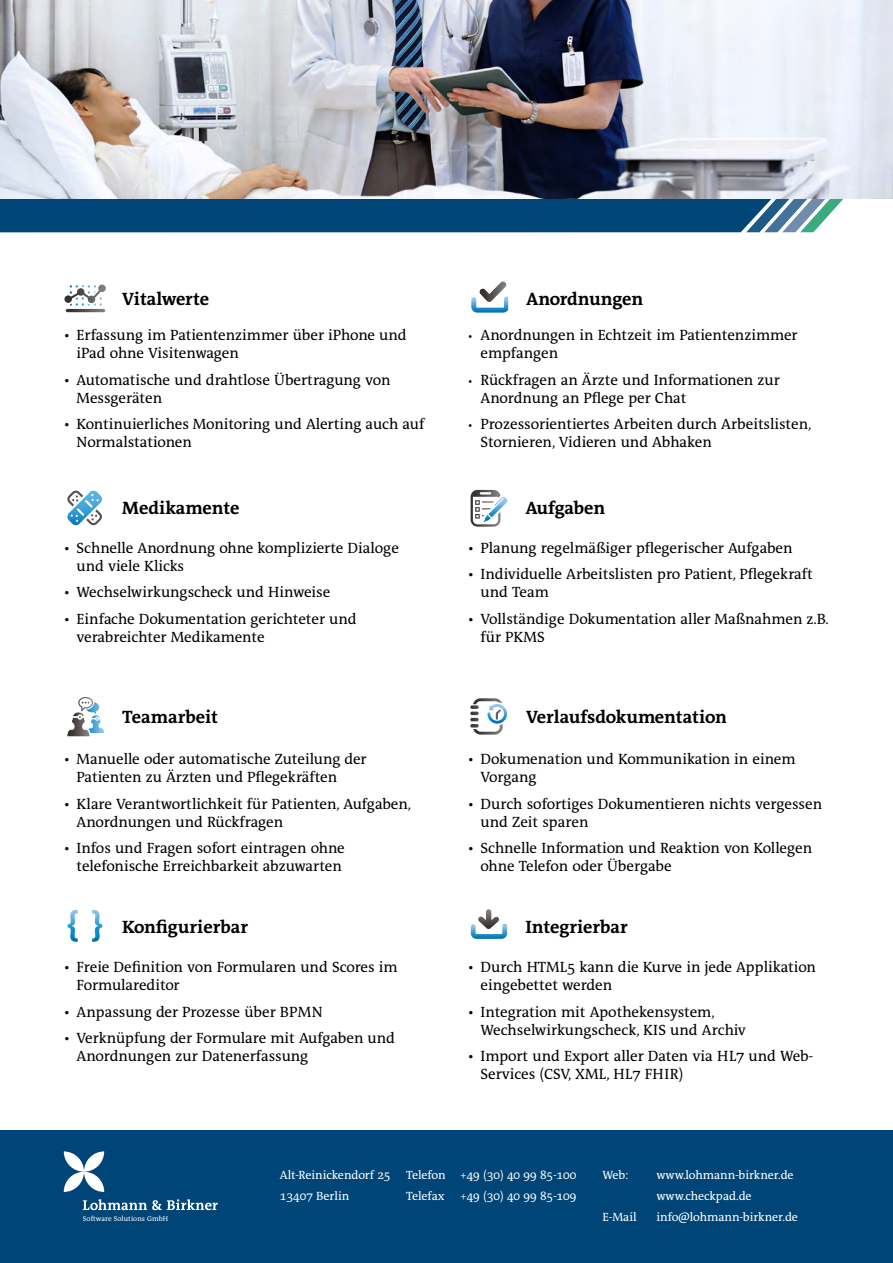
<style>
.page{position:relative;width:893px;height:1263px;background:#fff}
.page>*{position:absolute;margin:0;border:0;box-sizing:border-box;transform-origin:0 0}
.t1{font:700 18px "The Antiqua Sun OT";color:#000}
.t2{font:15px/18px "The Antiqua Sun OT";color:#000}
.t3{font:12px/21px "The Antiqua Sun OT";color:#fff}
.t4{font:7.2px "The Antiqua Sun";letter-spacing:.005em;color:#fff}
.s1{font-size:12px}
</style>
<div class="page">
<svg style="left:471px;top:490px;width:36px;height:37px"></svg>
<svg style="left:470px;top:698px;width:37px;height:37px"></svg>
<svg style="left:67px;top:697px;width:37px;height:39px"></svg>
<svg style="left:64px;top:285px;width:42px;height:21px"></svg>
<svg style="left:66px;top:309px;width:39px;height:3px"></svg>
<svg style="left:471px;top:281px;width:37px;height:32px"></svg>
<svg style="left:67px;top:490px;width:35px;height:36px"></svg>
<svg style="left:471px;top:909px;width:36px;height:30px"></svg>
<svg style="left:68px;top:910px;width:10px;height:32px"></svg>
<svg style="left:92px;top:910px;width:10px;height:32px"></svg>
<div style="left:0;top:1131px;width:893px;height:132px;background:#004577"></div>
<svg style="left:64px;top:1151px;width:40px;height:41px"></svg>
<svg style="left:83px;top:1199px;width:135px;height:11px"></svg>
<svg style="left:0;top:198px;width:844px;height:34px;background:#145481"></svg>
<img style="left:0;top:0;width:893px;height:198px">
<p class="t1" style="left:122px;top:289px;width:88px">Vitalwerte</p>
<p class="t2" style="left:77px;top:327px;width:332px;text-indent:-13px">• Erfassung im Patientenzimmer über iPhone und iPad ohne Visitenwagen</p>
<p class="t2" style="left:77px;top:371px;width:316px;text-indent:-13px">• Automatische und drahtlose Übertragung von<br>Messgeräten</p>
<p class="t2" style="left:77px;top:416px;width:349px;text-indent:-13px">• Kontinuierliches Monitoring und Alerting auch auf<br>Normalstationen</p>
<p class="t1" style="left:122px;top:498px;width:119px">Medikamente</p>
<p class="t2" style="left:77px;top:539px;width:324px;text-indent:-13px">• Schnelle Anordnung ohne komplizierte Dialoge und viele Klicks</p>
<p class="t2" style="left:64px;top:584px;width:268px">• Wechselwirkungscheck und Hinweise</p>
<p class="t2" style="left:77px;top:610px;width:282px;text-indent:-13px">• Einfache Dokumentation gerichteter und verabreichter Medikamente</p>
<p class="t1" style="left:122px;top:706px;width:97px">Teamarbeit</p>
<p class="t2" style="left:77px;top:751px;width:292px;text-indent:-13px">• Manuelle oder automatische Zuteilung der<br>Patienten zu Ärzten und Pflegekräften</p>
<p class="t2" style="left:77px;top:795px;width:336px;text-indent:-13px">• Klare Verantwortlichkeit für Patienten, Aufgaben,<br>Anordnungen und Rückfragen</p>
<p class="t2" style="left:64px;top:840px;width:283px;text-align:right">• Infos und Fragen sofort eintragen ohne telefonische Erreichbarkeit abzuwarten</p>
<p class="t1" style="left:122px;top:917px;width:127px">Konfigurierbar</p>
<p class="t2" style="left:77px;top:959px;width:323px;text-indent:-13px">• Freie Definition von Formularen und Scores im<br>Formulareditor</p>
<p class="t2" style="left:64px;top:1003px;width:260px">• Anpassung der Prozesse über BPMN</p>
<p class="t2" style="left:77px;top:1030px;width:320px;text-indent:-13px">• Verknüpfung der Formulare mit Aufgaben und<br>Anordnungen zur Datenerfassung</p>
<p class="t1" style="left:526px;top:289px;width:119px">Anordnungen</p>
<p class="t2" style="left:480px;top:327px;width:319px;text-indent:-13px"><span class="s1">•</span> Anordnungen in Echtzeit im Patientenzimmer empfangen</p>
<p class="t2" style="left:480px;top:371px;width:301px;text-indent:-13px"><span class="s1">•</span> Rückfragen an Ärzte und Informationen zur<br>Anordnung an Pflege per Chat</p>
<p class="t2" style="left:480px;top:416px;width:332px;text-indent:-13px"><span class="s1">•</span> Prozessorientiertes Arbeiten durch Arbeitslisten,<br>Stornieren, Vidieren und Abhaken</p>
<p class="t1" style="left:525px;top:498px;width:81px">Aufgaben</p>
<p class="t2" style="left:468px;top:539px;width:326px">• Planung regelmäßiger pflegerischer Aufgaben</p>
<p class="t2" style="left:481px;top:566px;width:334px;text-indent:-13px">• Individuelle Arbeitslisten pro Patient, Pflegekraft und Team</p>
<p class="t2" style="left:481px;top:610px;width:350px;text-indent:-13px">• Vollständige Dokumentation aller Maßnahmen z.B. für PKMS</p>
<p class="t1" style="left:526px;top:707px;width:202px">Verlaufsdokumentation</p>
<p class="t2" style="left:480px;top:751px;width:317px;text-indent:-13px">• Dokumenation und Kommunikation in einem<br>Vorgang</p>
<p class="t2" style="left:480px;top:795px;width:343px;text-indent:-13px">• Durch sofortiges Dokumentieren nichts vergessen und Zeit sparen</p>
<p class="t2" style="left:480px;top:840px;width:333px;text-indent:-13px">• Schnelle Information und Reaktion von Kollegen ohne Telefon oder Übergabe</p>
<p class="t1" style="left:525px;top:917px;width:104px">Integrierbar</p>
<p class="t2" style="left:480px;top:959px;width:337px;text-indent:-13px">• Durch HTML5 kann die Kurve in jede Applikation eingebettet werden</p>
<p class="t2" style="left:480px;top:1003px;width:267px;text-indent:-13px">• Integration mit Apothekensystem,<br>Wechselwirkungscheck, KIS und Archiv</p>
<p class="t2" style="left:480px;top:1048px;width:334px;text-indent:-13px">• Import und Export aller Daten via HL7 und Web-<br>Services (CSV, XML, HL7 FHIR)</p>
<p class="t4" style="left:83px;top:1214px;width:87px">Software Solutions GmbH</p>
<p class="t3" style="left:280px;top:1165px;width:112px">Alt-Reinickendorf 25<br>13407 Berlin</p>
<p class="t3" style="left:406px;top:1165px;width:172px">Telefon +49 (30) 40 99 85-100<br>Telefax</p>
<p class="t3" style="left:460px;top:1186px;width:118px">+49 (30) 40 99 85-109</p>
<p class="t3" style="left:602px;top:1165px;width:28px">Web:</p>
<p class="t3" style="left:656px;top:1165px;width:139px">www.lohmann-birkner.de www.checkpad.de</p>
<p class="t3" style="left:602px;top:1207px;width:36px">E-Mail</p>
<p class="t3" style="left:656px;top:1207px;width:143px">info@lohmann-birkner.de</p>
</div>
